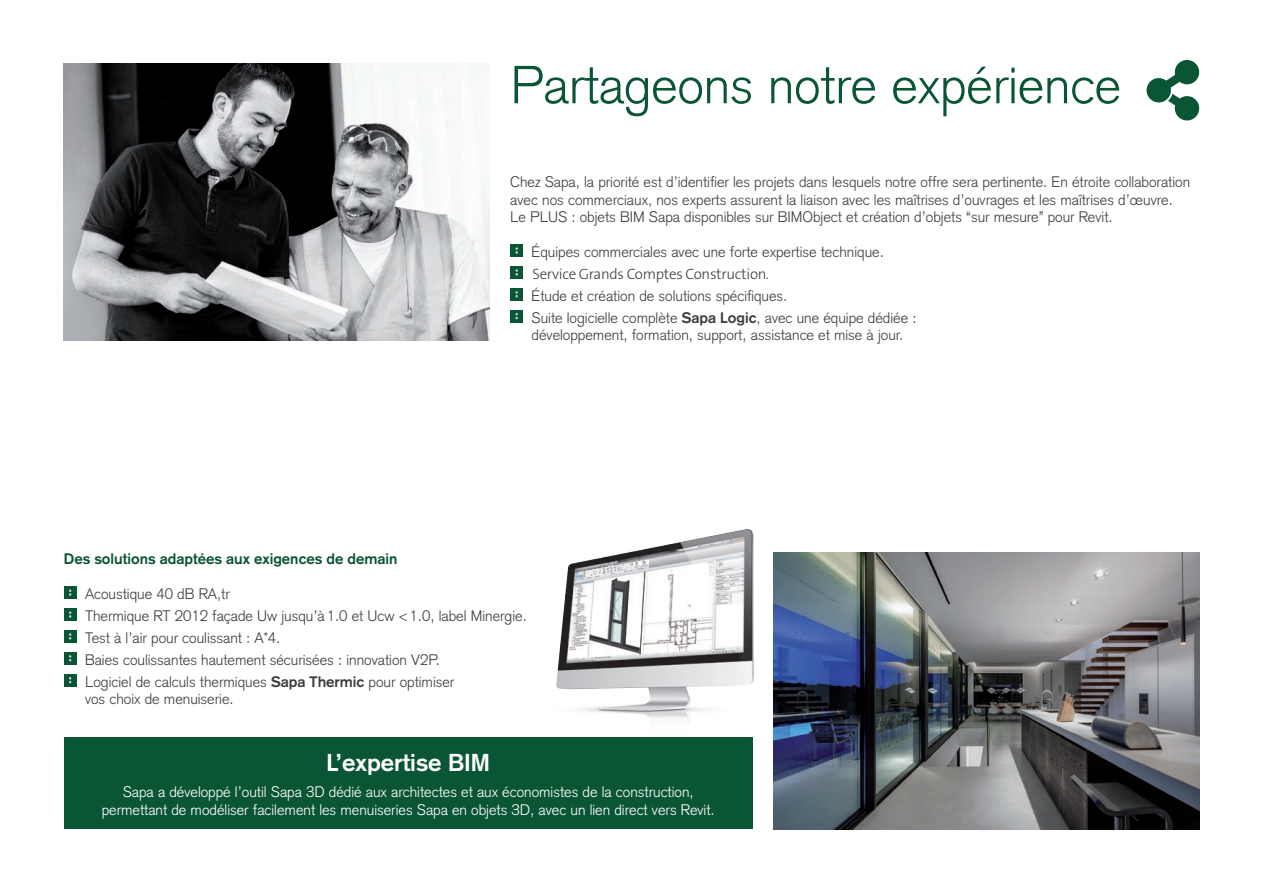
<style>
.page{position:relative;width:1263px;height:893px;background:#fff}
.page>*{position:absolute;margin:0;border:0;box-sizing:border-box;transform-origin:0 0}
.t1{font:300 52.5px "Akzidenz Grotesk";color:#0a5533}
.t2{font:700 24px "Akzidenz Grotesk";color:#fff}
.t3{font:300 15px/21.9px "Akzidenz Grotesk";color:#3e3e3f}
.t4{font:300 15px/17.7px "Akzidenz Grotesk";color:#fff;text-align:center}
.t5{font:700 15px "Akzidenz Grotesk";color:#0a5533}
.t6{font:300 15px "The Sans B W3";letter-spacing:-.02em;color:#3e3e3f}
.s1{font-weight:700}
</style>
<div class="page">
<img style="left:64px;top:64px;width:425px;height:276px">
<img style="left:774px;top:553px;width:425px;height:276px">
<div style="left:64px;top:586px;width:13px;height:13px;background:#0a5533"></div>
<svg style="left:69px;top:589px;width:2px;height:7px"></svg>
<div style="left:64px;top:608px;width:13px;height:13px;background:#0a5533"></div>
<svg style="left:69px;top:611px;width:2px;height:7px"></svg>
<div style="left:64px;top:630px;width:13px;height:13px;background:#0a5533"></div>
<svg style="left:69px;top:633px;width:2px;height:7px"></svg>
<div style="left:64px;top:652px;width:13px;height:13px;background:#0a5533"></div>
<div style="left:64px;top:674px;width:13px;height:13px;background:#0a5533"></div>
<div style="left:510px;top:244px;width:13px;height:13px;background:#0a5533"></div>
<svg style="left:515px;top:247px;width:3px;height:7px"></svg>
<div style="left:510px;top:266px;width:13px;height:13px;background:#0a5533"></div>
<svg style="left:515px;top:269px;width:3px;height:7px"></svg>
<div style="left:510px;top:288px;width:13px;height:13px;background:#0a5533"></div>
<svg style="left:515px;top:291px;width:3px;height:6px"></svg>
<div style="left:510px;top:310px;width:13px;height:13px;background:#0a5533"></div>
<svg style="left:515px;top:313px;width:3px;height:6px"></svg>
<svg style="left:1146px;top:60px;width:53px;height:60px"></svg>
<img style="left:548px;top:529px;width:206px;height:209px">
<div style="left:64px;top:738px;width:689px;height:91px;background:#0a5533"></div>
<h1 class="t1" style="left:510px;top:54px;width:612px">Partageons notre expérience</h1>
<p class="t3" style="left:510px;top:173px;width:681px;line-height:17.7px">Chez Sapa, la priorité est d’identifier les projets dans lesquels notre offre sera pertinente. En étroite collaboration avec nos commerciaux, nos experts assurent la liaison avec les maîtrises d’ouvrages et les maîtrises d’œuvre.<br>Le PLUS : objets BIM Sapa disponibles sur BIMObject et création d’objets “sur mesure” pour Revit.</p>
<p class="t3" style="left:580px;top:241px;width:305px;text-indent:-49px">Équipes commerciales avec une forte expertise technique. g</p>
<p class="t6" style="left:532px;top:264px;width:238px">Service Grands Comptes Construction.</p>
<p class="t3" style="left:531px;top:263px;width:386px;text-indent:76px">ds comptes construction.<br>Étude et création de solutions spécifiques.<br>Suite logicielle complète <span class="s1">Sapa Logic</span>, avec une équipe dédiée :</p>
<p class="t3" style="left:531px;top:324px;width:373px">développement, formation, support, assistance et mise à jour.</p>
<p class="t5" style="left:64px;top:550px;width:335px">Des solutions adaptées aux exigences de demain</p>
<p class="t3" style="left:85px;top:583px;width:443px">Acoustique 40 dB RA,tr<br>Thermique RT 2012 façade Uw jusqu’à 1.0 et Ucw &lt; 1.0, label Minergie.<br>Test à l’air pour coulissant : A*4.<br>Baies coulissantes hautement sécurisées : innovation V2P.<br>Logiciel de calculs thermiques <span class="s1">Sapa Thermic</span> pour optimiser</p>
<p class="t3" style="left:85px;top:688px;width:150px">vos choix de menuiserie.</p>
<h2 class="t2" style="left:327px;top:748px;width:165px">L’expertise BIM</h2>
<p class="t4" style="left:102px;top:783px;width:614px">Sapa a développé l’outil Sapa 3D dédié aux architectes et aux économistes de la construction, permettant de modéliser facilement les menuiseries Sapa en objets 3D, avec un lien direct vers Revit.</p>
</div>
